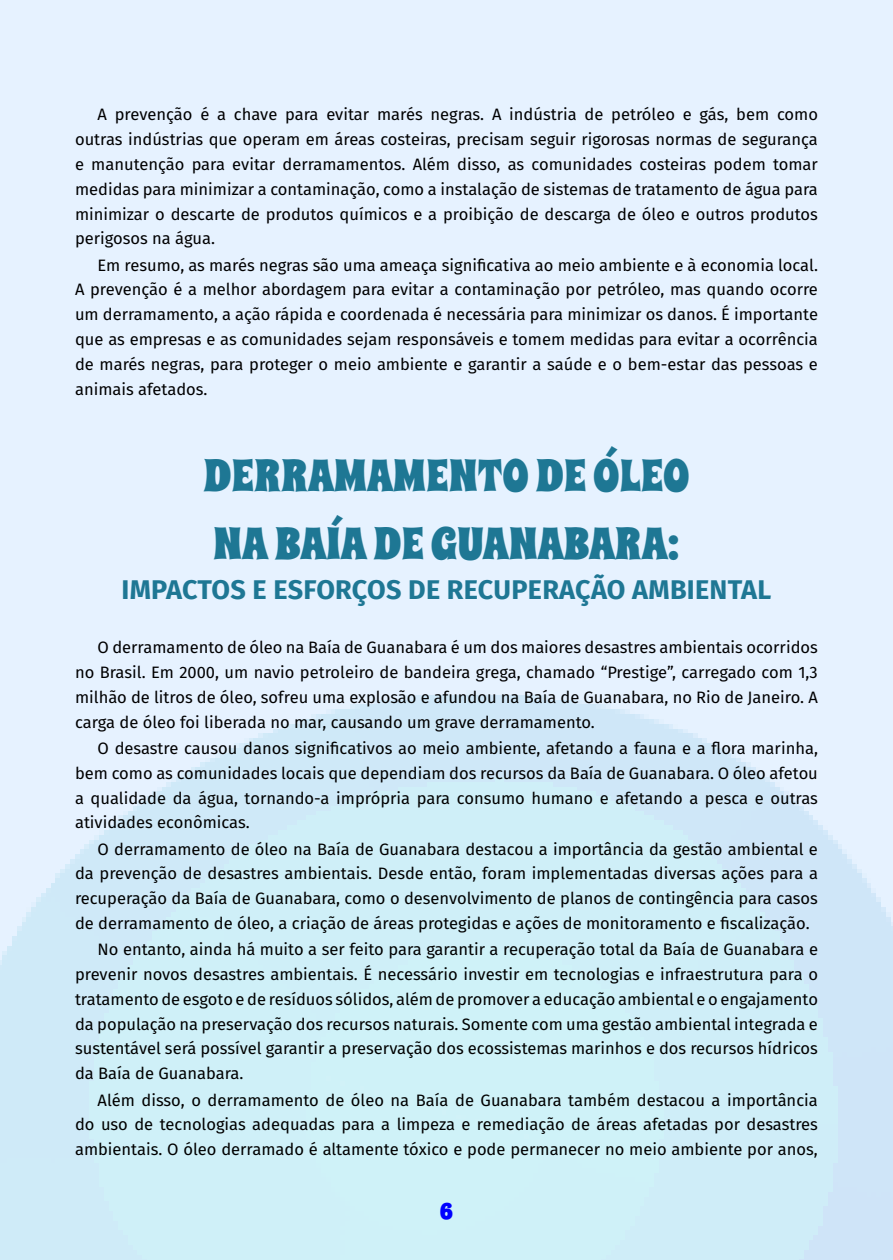
<style>
.page{position:relative;width:893px;height:1260px;background:#fff}
.page>*{position:absolute;margin:0;border:0;box-sizing:border-box;transform-origin:0 0}
.t1{font:45px/67.5px "Spicy Rice";color:#1e7794}
.t2{font:700 27px "Fira Sans";letter-spacing:.01em;color:#1e7794}
.t3{font:22.5px "Spicy Rice";color:#00f}
.t4{font:16.5px/24.8px "Fira Sans";color:#000;text-align:justify}
</style>
<div class="page">
<div style="left:0;top:0;width:892px;height:1260px;background:linear-gradient(to bottom,#edf3ff,#cdedf7)"></div>
<p class="t4" style="left:75px;top:102px;width:744px;text-indent:23px">A prevenção é a chave para evitar marés negras. A indústria de petróleo e gás, bem como outras indústrias que operam em áreas costeiras, precisam seguir rigorosas normas de segurança e manutenção para evitar derramamentos. Além disso, as comunidades costeiras podem tomar medidas para minimizar a contaminação, como a instalação de sistemas de tratamento de água para minimizar o descarte de produtos químicos e a proibição de descarga de óleo e outros produtos perigosos na água.</p>
<p class="t4" style="left:75px;top:252px;width:744px;text-indent:23px">Em resumo, as marés negras são uma ameaça significativa ao meio ambiente e à economia local.<br>A prevenção é a melhor abordagem para evitar a contaminação por petróleo, mas quando ocorre um derramamento, a ação rápida e coordenada é necessária para minimizar os danos. É importante que as empresas e as comunidades sejam responsáveis e tomem medidas para evitar a ocorrência de marés negras, para proteger o meio ambiente e garantir a saúde e o bem-estar das pessoas e animais afetados.</p>
<h1 class="t1" style="left:203px;top:443px;width:487px">DERRAMAMENTO DE ÓLEO<br>NA BAÍA DE GUANABARA:</h1>
<h2 class="t2" style="left:122px;top:567px;width:651px">IMPACTOS E ESFORÇOS DE RECUPERAÇÃO AMBIENTAL</h2>
<p class="t4" style="left:75px;top:635px;width:744px;text-indent:23px">O derramamento de óleo na Baía de Guanabara é um dos maiores desastres ambientais ocorridos no Brasil. Em 2000, um navio petroleiro de bandeira grega, chamado “Prestige”, carregado com 1,3 milhão de litros de óleo, sofreu uma explosão e afundou na Baía de Guanabara, no Rio de Janeiro. A carga de óleo foi liberada no mar, causando um grave derramamento.</p>
<p class="t4" style="left:75px;top:735px;width:744px;text-indent:23px">O desastre causou danos significativos ao meio ambiente, afetando a fauna e a flora marinha, bem como as comunidades locais que dependiam dos recursos da Baía de Guanabara. O óleo afetou a qualidade da água, tornando-a imprópria para consumo humano e afetando a pesca e outras atividades econômicas.</p>
<p class="t4" style="left:75px;top:836px;width:744px;text-indent:23px">O derramamento de óleo na Baía de Guanabara destacou a importância da gestão ambiental e da prevenção de desastres ambientais. Desde então, foram implementadas diversas ações para a recuperação da Baía de Guanabara, como o desenvolvimento de planos de contingência para casos de derramamento de óleo, a criação de áreas protegidas e ações de monitoramento e fiscalização.</p>
<p class="t4" style="left:75px;top:937px;width:744px;text-indent:23px">No entanto, ainda há muito a ser feito para garantir a recuperação total da Baía de Guanabara e prevenir novos desastres ambientais. É necessário investir em tecnologias e infraestrutura para o tratamento de esgoto e de resíduos sólidos, além de promover a educação ambiental e o engajamento da população na preservação dos recursos naturais. Somente com uma gestão ambiental integrada e sustentável será possível garantir a preservação dos ecossistemas marinhos e dos recursos hídricos da Baía de Guanabara.</p>
<p class="t4" style="left:75px;top:1087px;width:744px;text-indent:23px">Além disso, o derramamento de óleo na Baía de Guanabara também destacou a importância do uso de tecnologias adequadas para a limpeza e remediação de áreas afetadas por desastres ambientais. O óleo derramado é altamente tóxico e pode permanecer no meio ambiente por anos,</p>
<h3 class="t3" style="left:440px;top:1196px;width:15px">6</h3>
</div>
